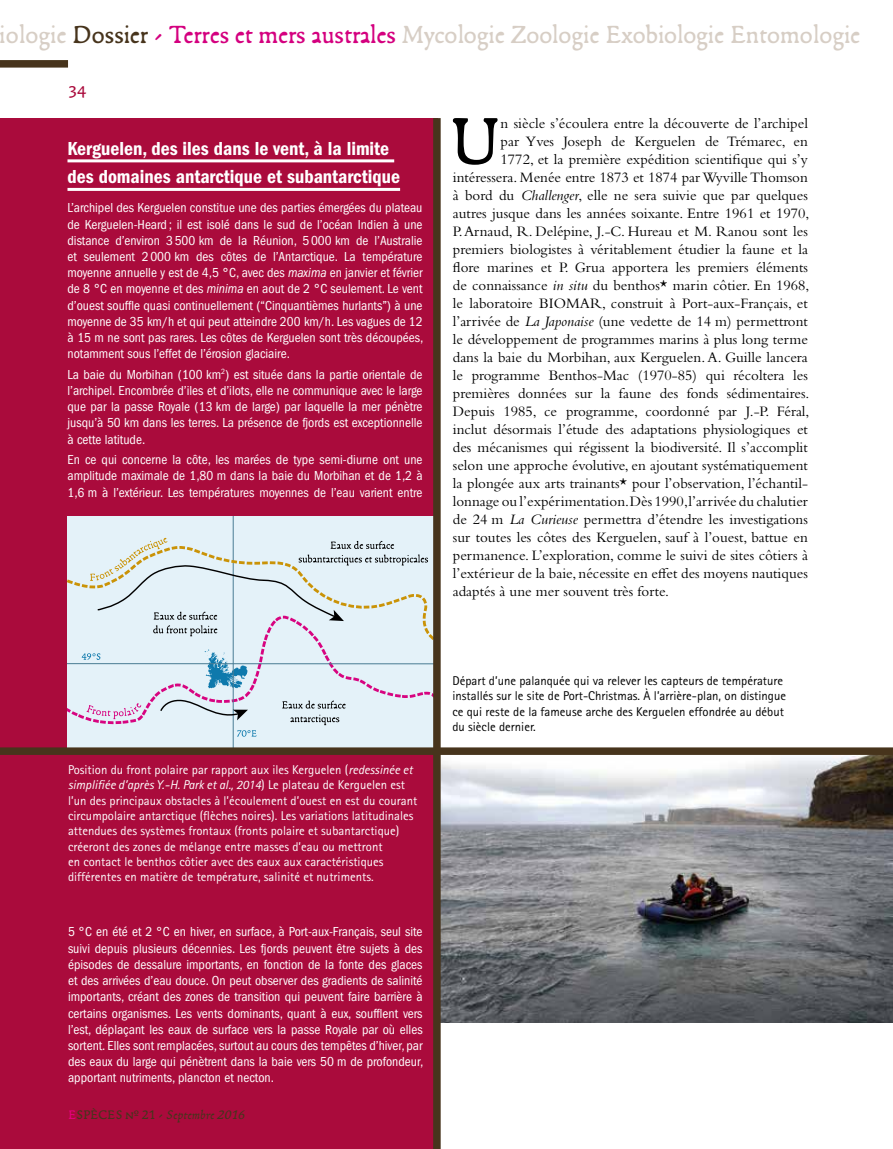
<style>
.page{position:relative;width:893px;height:1149px;background:#fff}
.page>*{position:absolute;margin:0;border:0;box-sizing:border-box;transform-origin:0 0}
.t1{font:71.7px "Francesco";color:#000}
.t2{font:27px "Francesco";color:#d7cec5}
.t3{font:19.5px/28.5px "ITC Franklin Gothic Std Dm Cd";color:#fff}
.t4{font:18px "Francesco";color:#aa0b3c}
.t5{font:15px "Bembo Std";color:#000}
.t6{font:condensed 13.5px/16.2px "ITC Franklin Gothic Std";color:#fff;text-align:justify}
.t7{font:italic 13.5px "Francesco";letter-spacing:.01em;color:#47341c}
.t8{font:12.75px/15.3px "Rotis Sans Serif";color:#fff}
.t9{font:12.75px/15.3px "Rotis Sans Serif";color:#000}
.s1{color:#47341c}
.s2{color:#d4007f}
.s3{font-style:italic}
.s4{font-style:normal;color:#e6007d}
.s5{font-style:normal}
</style>
<div class="page">
<img style="left:441px;top:754px;width:452px;height:268px">
<div style="left:0;top:118px;width:438px;height:1030px;background:#aa0b3c"></div>
<div style="left:67px;top:516px;width:371px;height:235px;background:#e4f2f9"></div>
<hr style="left:233px;top:516px;width:1px;height:235px;background:#497c93">
<svg style="left:67px;top:537px;width:366px;height:199px"></svg>
<div style="left:0;top:60px;width:68px;height:8px;background:#47341c"></div>
<div style="left:433px;top:118px;width:8px;height:1030px;background:#47341c"></div>
<hr style="left:67px;top:159px;width:327px;height:3px;background:#fff">
<hr style="left:67px;top:188px;width:333px;height:3px;background:#fff">
<div style="left:0;top:747px;width:893px;height:7px;background:#47341c"></div>
<h2 class="t2" style="left:0;top:16px;width:862px">iologie <span class="s1">Dossier</span> <span class="s2">- Terres et mers australes</span> Mycologie Zoologie Exobiologie Entomologie</h2>
<h3 class="t4" style="left:68px;top:77px;width:20px">34</h3>
<h3 class="t3" style="left:67px;top:134px;width:334px">Kerguelen, des iles dans le vent, à la limite des domaines antarctique et subantarctique</h3>
<p class="t6" style="left:67px;top:200px;width:357px">L’archipel des Kerguelen constitue une des parties émergées du plateau de Kerguelen-Heard ; il est isolé dans le sud de l’océan Indien à une distance d’environ 3500 km de la Réunion, 5000 km de l’Australie et seulement 2000 km des côtes de l’Antarctique. La température moyenne annuelle y est de 4,5 °C, avec des <span class="s3">maxima</span> en janvier et février de 8 °C en moyenne et des <span class="s3">minima</span> en aout de 2 °C seulement. Le vent d’ouest souffle quasi continuellement (“Cinquantièmes hurlants”) à une moyenne de 35 km/h et qui peut atteindre 200 km/h. Les vagues de 12 à 15 m ne sont pas rares. Les côtes de Kerguelen sont très découpées, notamment sous l’effet de l’érosion glaciaire.</p>
<p class="t6" style="left:67px;top:366px;width:357px">La baie du Morbihan (100 km<sup>2</sup>) est située dans la partie orientale de l’archipel. Encombrée d’iles et d’ilots, elle ne communique avec le large que par la passe Royale (13 km de large) par laquelle la mer pénètre jusqu’à 50 km dans les terres. La présence de fjords est exceptionnelle à cette latitude.</p>
<p class="t6" style="left:67px;top:451px;width:357px">En ce qui concerne la côte, les marées de type semi-diurne ont une amplitude maximale de 1,80 m dans la baie du Morbihan et de 1,2 à 1,6 m à l’extérieur. Les températures moyennes de l’eau varient entre</p>
<h1 class="t1" style="left:451px;top:93px;width:51px">U</h1>
<p class="t5" style="left:501px;top:114px;width:309px">n siècle s’écoulera entre la découverte de l’archipel</p>
<p class="t5" style="left:501px;top:132px;width:309px">par Yves Joseph de Kerguelen de Trémarec, en</p>
<p class="t5" style="left:501px;top:150px;width:309px">1772, et la première expédition scientifique qui s’y</p>
<p class="t5" style="left:453px;top:168px;width:357px">intéressera. Menée entre 1873 et 1874 par Wyville Thomson</p>
<p class="t5" style="left:453px;top:186px;width:357px">à bord du <span class="s3">Challenger</span>, elle ne sera suivie que par quelques</p>
<p class="t5" style="left:453px;top:204px;width:358px">autres jusque dans les années soixante. Entre 1961 et 1970,</p>
<p class="t5" style="left:453px;top:222px;width:357px">P.Arnaud, R. Delépine, J.-C. Hureau et M. Ranou sont les</p>
<p class="t5" style="left:453px;top:240px;width:357px">premiers biologistes à véritablement étudier la faune et la</p>
<p class="t5" style="left:453px;top:258px;width:357px">flore marines et P. Grua apportera les premiers éléments</p>
<p class="t5" style="left:453px;top:276px;width:358px">de connaissance <span class="s3">in situ</span> du benthos* marin côtier. En 1968,</p>
<p class="t5" style="left:453px;top:294px;width:357px">le laboratoire BIOMAR, construit à Port-aux-Français, et</p>
<p class="t5" style="left:453px;top:312px;width:357px">l’arrivée de <span class="s3">La Japonaise</span> (une vedette de 14 m) permettront</p>
<p class="t5" style="left:453px;top:330px;width:357px">le développement de programmes marins à plus long terme</p>
<p class="t5" style="left:453px;top:348px;width:357px">dans la baie du Morbihan, aux Kerguelen. A. Guille lancera</p>
<p class="t5" style="left:453px;top:366px;width:357px">le programme Benthos-Mac (1970-85) qui récoltera les</p>
<p class="t5" style="left:453px;top:384px;width:358px">premières données sur la faune des fonds sédimentaires.</p>
<p class="t5" style="left:453px;top:402px;width:358px">Depuis 1985, ce programme, coordonné par J.-P. Féral,</p>
<p class="t5" style="left:453px;top:420px;width:357px">inclut désormais l’étude des adaptations physiologiques et</p>
<p class="t5" style="left:453px;top:438px;width:357px">des mécanismes qui régissent la biodiversité. Il s’accomplit</p>
<p class="t5" style="left:453px;top:456px;width:357px">selon une approche évolutive, en ajoutant systématiquement</p>
<p class="t5" style="left:453px;top:474px;width:356px">la plongée aux arts trainants* pour l’observation, l’échantil-</p>
<p class="t5" style="left:453px;top:492px;width:357px">lonnage ou l’expérimentation.Dès 1990,l’arrivée du chalutier</p>
<p class="t5" style="left:453px;top:510px;width:357px">de 24 m <span class="s3">La Curieuse</span> permettra d’étendre les investigations</p>
<p class="t5" style="left:453px;top:528px;width:356px">sur toutes les côtes des Kerguelen, sauf à l’ouest, battue en</p>
<p class="t5" style="left:453px;top:546px;width:357px">permanence. L’exploration, comme le suivi de sites côtiers à</p>
<p class="t5" style="left:453px;top:564px;width:357px">l’extérieur de la baie, nécessite en effet des moyens nautiques</p>
<p class="t5" style="left:453px;top:582px;width:218px">adaptés à une mer souvent très forte.</p>
<p class="t8" style="left:68px;top:761px;width:351px">Position du front polaire par rapport aux iles Kerguelen (<span class="s3">redessinée et simplifiée d’après Y.-H. Park et al., 2014</span>) Le plateau de Kerguelen est l’un des principaux obstacles à l’écoulement d’ouest en est du courant circumpolaire antarctique (flèches noires). Les variations latitudinales attendues des systèmes frontaux (fronts polaire et subantarctique) créeront des zones de mélange entre masses d’eau ou mettront<br>en contact le benthos côtier avec des eaux aux caractéristiques différentes en matière de température, salinité et nutriments.</p>
<p class="t6" style="left:68px;top:923px;width:357px">5 °C en été et 2 °C en hiver, en surface, à Port-aux-Français, seul site suivi depuis plusieurs décennies. Les fjords peuvent être sujets à des épisodes de dessalure importants, en fonction de la fonte des glaces et des arrivées d’eau douce. On peut observer des gradients de salinité importants, créant des zones de transition qui peuvent faire barrière à certains organismes. Les vents dominants, quant à eux, soufflent vers l’est, déplaçant les eaux de surface vers la passe Royale par où elles sortent. Elles sont remplacées, surtout au cours des tempêtes d’hiver, par des eaux du large qui pénètrent dans la baie vers 50 m de profondeur, apportant nutriments, plancton et necton.</p>
<p class="t7" style="left:68px;top:1103px;width:179px"><span class="s4">E</span><span class="s5">SPÈCES № 21 -</span> Septembre 2016</p>
<p class="t9" style="left:452px;top:672px;width:335px">Départ d’une palanquée qui va relever les capteurs de température installés sur le site de Port-Christmas. À l’arrière-plan, on distingue ce qui reste de la fameuse arche des Kerguelen effondrée au début du siècle dernier.</p>
</div>
